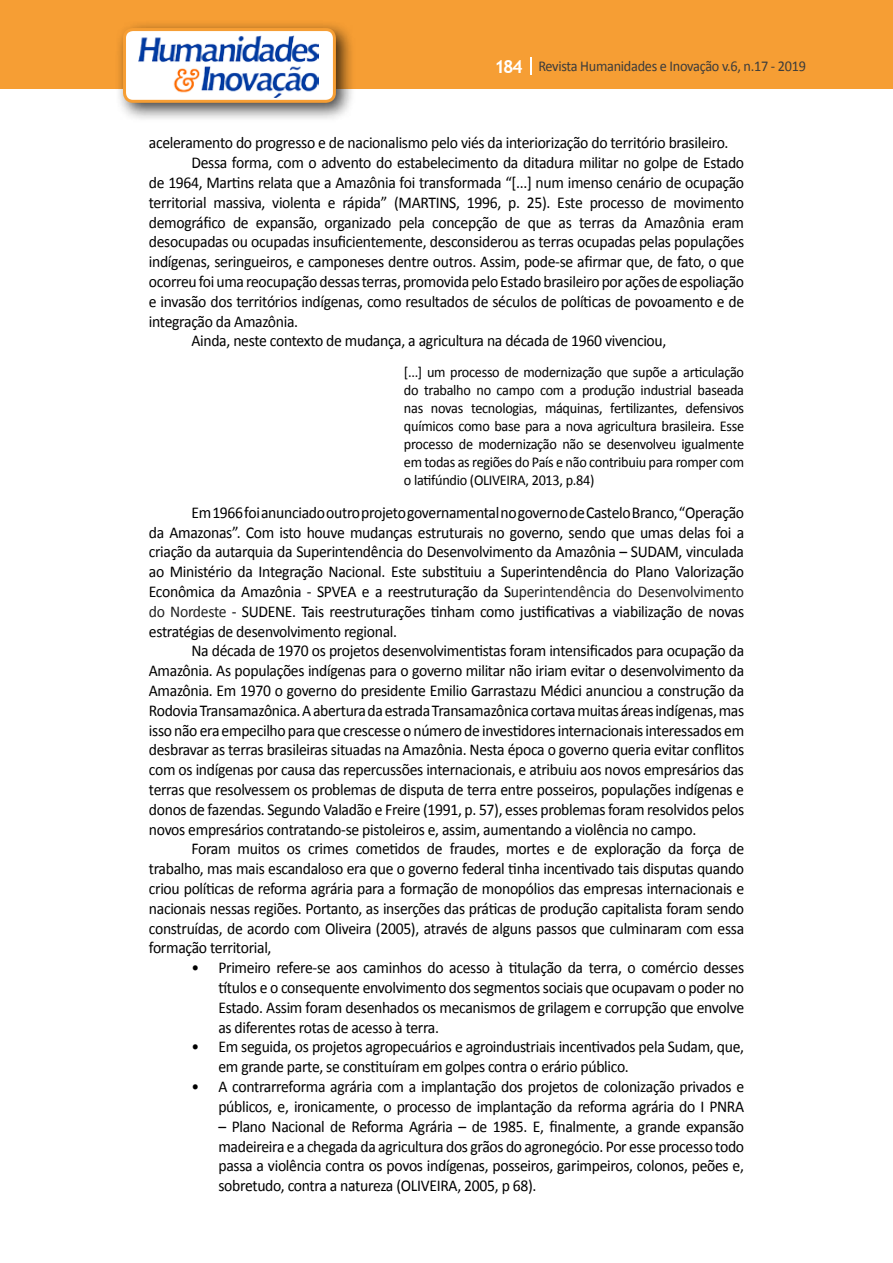
<style>
.page{position:relative;width:893px;height:1263px;background:#fff}
.page>*{position:absolute;margin:0;border:0;box-sizing:border-box;transform-origin:0 0}
.t1{font:16.5px/19.8px "Calibri";letter-spacing:-.02em;color:#000;text-align:justify;scale:.95 1}
.t2{font:15px/18px "Calibri";letter-spacing:-.02em;color:#000;text-align:justify;scale:.95 1}
.t3{font:15px "Calibri";letter-spacing:-.02em;color:#3c3c3b;scale:.95 1}
.s1{font-family:"Trebuchet MS";font-weight:700;font-size:18px;color:#fff}
.s2{color:#222}
</style>
<div class="page">
<div style="left:0;top:0;width:893px;height:88px;background:#f69e34"></div>
<svg style="left:530px;top:57px;width:2px;height:18px"></svg>
<div style="left:115px;top:20px;width:241px;height:103px;background:#000;opacity:.75"></div>
<div style="left:125px;top:30px;width:209px;height:71px;background:#fff;border-radius:9px"></div>
<img style="left:138px;top:35px;width:181px;height:62px">
<div style="left:123px;top:28px;width:213px;height:75px;border:3px solid #f69e34;border-radius:9px"></div>
<p class="t3" style="left:495px;top:57px;width:329px"><span class="s1">184</span> Revista Humanidades e Inovação v.6, n.17 - 2019</p>
<p class="t1" style="left:149px;top:133px;width:612px">aceleramento do progresso e de nacionalismo pelo viés da interiorização do território brasileiro.</p>
<p class="t1" style="left:191px;top:153px;width:583px">Dessa forma, com o advento do estabelecimento da ditadura militar no golpe de Estado</p>
<p class="t1" style="left:149px;top:173px;width:628px">de 1964, Martins relata que a Amazônia foi transformada “[...] num imenso cenário de ocupação</p>
<p class="t1" style="left:149px;top:193px;width:628px">territorial massiva, violenta e rápida” (MARTINS, 1996, p. 25). Este processo de movimento</p>
<p class="t1" style="left:149px;top:212px;width:628px">demográfico de expansão, organizado pela concepção de que as terras da Amazônia eram</p>
<p class="t1" style="left:149px;top:232px;width:628px">desocupadas ou ocupadas insuficientemente, desconsiderou as terras ocupadas pelas populações</p>
<p class="t1" style="left:149px;top:252px;width:628px">indígenas, seringueiros, e camponeses dentre outros. Assim, pode-se afirmar que, de fato, o que</p>
<p class="t1" style="left:149px;top:272px;width:628px">ocorreufoiuma reocupaçãodessasterras,promovidapeloEstadobrasileiropor açõesde espoliação</p>
<p class="t1" style="left:149px;top:292px;width:628px">e invasão dos territórios indígenas, como resultados de séculos de políticas de povoamento e de</p>
<p class="t1" style="left:149px;top:311px;width:159px">integração da Amazônia.</p>
<p class="t1" style="left:191px;top:331px;width:501px">Ainda, neste contexto de mudança, a agricultura na década de 1960 vivenciou,</p>
<p class="t2" style="left:404px;top:363px;width:360px">[...] um processo de modernização que supõe a articulação do trabalho no campo com a produção industrial baseada nas novas tecnologias, máquinas, fertilizantes, defensivos químicos como base para a nova agricultura brasileira. Esse processo de modernização não se desenvolveu igualmente em todas as regiões do País e não contribuiu para romper com o latifúndio (OLIVEIRA, 2013, p.84)</p>
<p class="t1" style="left:149px;top:502px;width:628px;text-indent:43px">Em1966foianunciadooutroprojetogovernamentalnogovernodeCasteloBranco,“Operação da Amazonas”. Com isto houve mudanças estruturais no governo, sendo que umas delas foi a criação da autarquia da Superintendência do Desenvolvimento da Amazônia – SUDAM, vinculada ao Ministério da Integração Nacional. Este substituiu a Superintendência do Plano Valorização Econômica da Amazônia - SPVEA e a reestruturação da S<span class="s2">uperintendência do Desenvolvimento do Nordeste</span> - SUDENE. Tais reestruturações tinham como justificativas a viabilização de novas estratégias de desenvolvimento regional.</p>
<p class="t1" style="left:149px;top:641px;width:628px;text-indent:43px">Na década de 1970 os projetos desenvolvimentistas foram intensificados para ocupação da Amazônia. As populações indígenas para o governo militar não iriam evitar o desenvolvimento da Amazônia. Em 1970 o governo do presidente Emilio Garrastazu Médici anunciou a construção da RodoviaTransamazônica.AaberturadaestradaTransamazônicacortavamuitasáreasindígenas,mas isso não era empecilho para que crescesse o número de investidores internacionais interessados em desbravar as terras brasileiras situadas na Amazônia. Nesta época o governo queria evitar conflitos com os indígenas por causa das repercussões internacionais, e atribuiu aos novos empresários das terras que resolvessem os problemas de disputa de terra entre posseiros, populações indígenas e donos de fazendas. Segundo Valadão e Freire (1991, p. 57), esses problemas foram resolvidos pelos novos empresários contratando-se pistoleiros e, assim, aumentando a violência no campo.</p>
<p class="t1" style="left:149px;top:839px;width:628px;text-indent:43px">Foram muitos os crimes cometidos de fraudes, mortes e de exploração da força de trabalho, mas mais escandaloso era que o governo federal tinha incentivado tais disputas quando criou políticas de reforma agrária para a formação de monopólios das empresas internacionais e nacionais nessas regiões. Portanto, as inserções das práticas de produção capitalista foram sendo construídas, de acordo com Oliveira (2005), através de alguns passos que culminaram com essa formação territorial,</p>
<p class="t1" style="left:218px;top:958px;width:555px;text-indent:-27px">• Primeiro refere-se aos caminhos do acesso à titulação da terra, o comércio desses títulos e o consequente envolvimento dos segmentos sociais que ocupavam o poder no Estado. Assim foram desenhados os mecanismos de grilagem e corrupção que envolve as diferentes rotas de acesso à terra.</p>
<p class="t1" style="left:218px;top:1037px;width:555px;text-indent:-27px">• Em seguida, os projetos agropecuários e agroindustriais incentivados pela Sudam, que, em grande parte, se constituíram em golpes contra o erário público.</p>
<p class="t1" style="left:191px;top:1077px;width:583px;text-align:right">• A contrarreforma agrária com a implantação dos projetos de colonização privados e públicos, e, ironicamente, o processo de implantação da reforma agrária do I PNRA</p>
<p class="t1" style="left:218px;top:1116px;width:555px">– Plano Nacional de Reforma Agrária – de 1985. E, finalmente, a grande expansão madeireira e a chegada da agricultura dos grãos do agronegócio. Por esse processo todo passa a violência contra os povos indígenas, posseiros, garimpeiros, colonos, peões e, sobretudo, contra a natureza (OLIVEIRA, 2005, p 68).</p>
</div>
